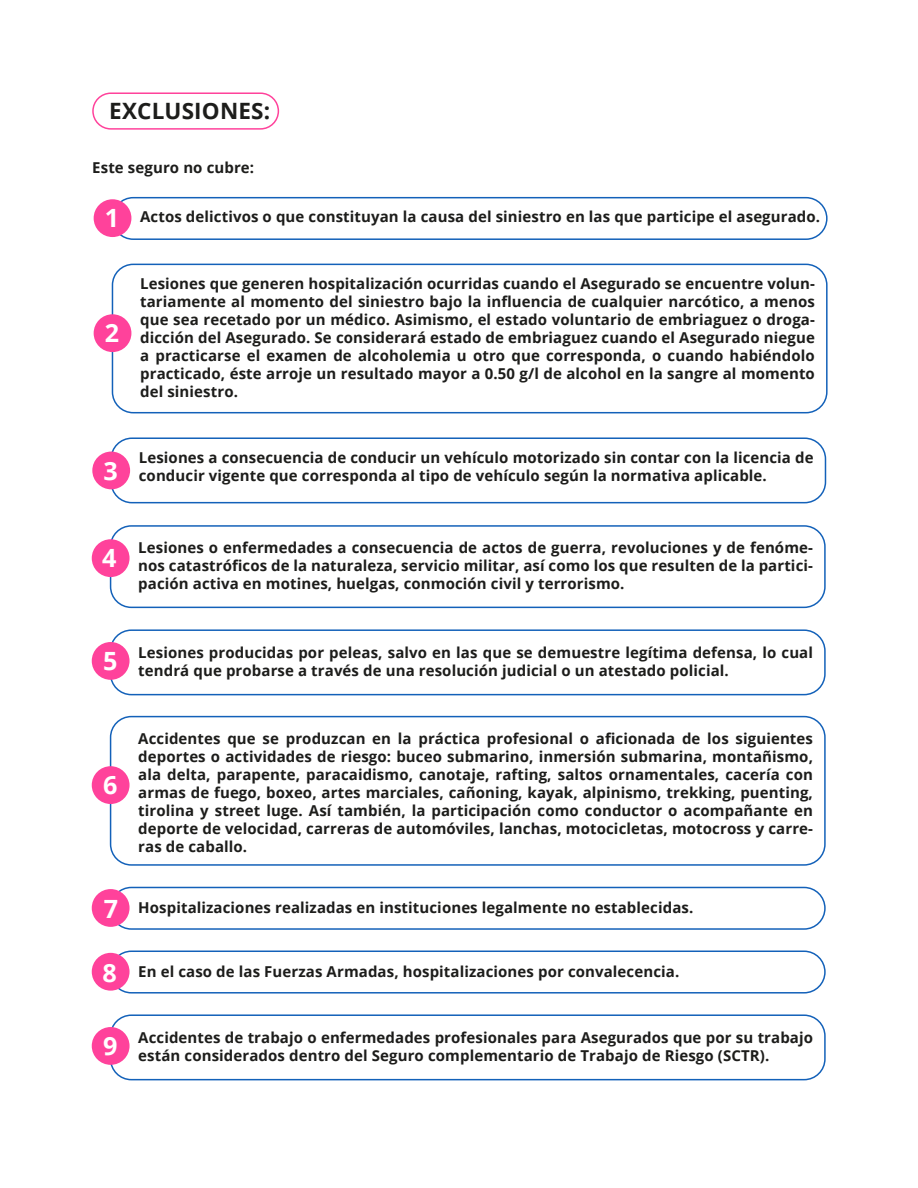
<style>
.page{position:relative;width:918px;height:1188px;background:#fff}
.page>*{position:absolute;margin:0;border:0;box-sizing:border-box;transform-origin:0 0}
.t1{font:700 25.2px "Open Sans";color:#fff}
.t2{font:700 22.5px "Open Sans";letter-spacing:.005em;color:#1d1d1b}
.t3{font:700 15px/18px "Open Sans";letter-spacing:.005em;color:#1d1d1b}
.s1{font-size:25.2px;color:#fff}
</style>
<div class="page">
<svg style="left:117px;top:197px;width:711px;height:43px"></svg>
<div style="left:94px;top:199px;width:37px;height:38px;background:#ff429b;border-radius:50%"></div>
<svg style="left:115px;top:887px;width:711px;height:43px"></svg>
<div style="left:92px;top:889px;width:38px;height:38px;background:#ff429b;border-radius:50%"></div>
<svg style="left:110px;top:951px;width:716px;height:43px"></svg>
<div style="left:92px;top:953px;width:38px;height:38px;background:#ff429b;border-radius:50%"></div>
<svg style="left:110px;top:437px;width:716px;height:66px"></svg>
<svg style="left:110px;top:629px;width:716px;height:66px"></svg>
<div style="left:92px;top:452px;width:38px;height:37px;background:#ff429b;border-radius:50%"></div>
<svg style="left:110px;top:525px;width:716px;height:83px"></svg>
<div style="left:92px;top:539px;width:38px;height:38px;background:#ff429b;border-radius:50%"></div>
<div style="left:92px;top:642px;width:38px;height:38px;background:#ff429b;border-radius:50%"></div>
<svg style="left:110px;top:1014px;width:716px;height:66px"></svg>
<div style="left:92px;top:1027px;width:38px;height:38px;background:#ff429b;border-radius:50%"></div>
<svg style="left:112px;top:264px;width:716px;height:149px"></svg>
<svg style="left:110px;top:716px;width:716px;height:150px"></svg>
<div style="left:94px;top:314px;width:37px;height:38px;background:#ff429b;border-radius:50%"></div>
<div style="left:92px;top:766px;width:38px;height:38px;background:#ff429b;border-radius:50%"></div>
<svg style="left:92px;top:92px;width:187px;height:38px"></svg>
<h2 class="t2" style="left:109px;top:94px;width:162px">EXCLUSIONES:</h2>
<p class="t3" style="left:92px;top:158px;width:163px">Este seguro no cubre:</p>
<p class="t3" style="left:105px;top:207px;width:717px"><span class="s1">1</span> Actos delictivos o que constituyan la causa del siniestro en las que participe el asegurado.</p>
<h1 class="t1" style="left:105px;top:315px;width:16px">2</h1>
<p class="t3" style="left:140px;top:274px;width:676px;text-align:justify">Lesiones que generen hospitalización ocurridas cuando el Asegurado se encuentre volun&shy;tariamente al momento del siniestro bajo la influencia de cualquier narcótico, a menos que sea recetado por un médico. Asimismo, el estado voluntario de embriaguez o droga&shy;dicción del Asegurado. Se considerará estado de embriaguez cuando el Asegurado niegue a practicarse el examen de alcoholemia u otro que corresponda, o cuando habiéndolo practicado, éste arroje un resultado mayor a 0.50 g/l de alcohol en la sangre al momento del siniestro.</p>
<p class="t3" style="left:103px;top:448px;width:712px;text-indent:35px">Lesiones a consecuencia de conducir un vehículo motorizado sin contar con la licencia de<br><span class="s1">3</span> conducir vigente que corresponda al tipo de vehículo según la normativa aplicable.</p>
<h1 class="t1" style="left:102px;top:540px;width:16px">4</h1>
<p class="t3" style="left:138px;top:539px;width:676px;text-align:justify">Lesiones o enfermedades a consecuencia de actos de guerra, revoluciones y de fenóme&shy;nos catastróficos de la naturaleza, servicio militar, así como los que resulten de la partici&shy;pación activa en motines, huelgas, conmoción civil y terrorismo.</p>
<p class="t3" style="left:103px;top:643px;width:711px;text-indent:35px">Lesiones producidas por peleas, salvo en las que se demuestre legítima defensa, lo cual<br><sup>5</sup> tendrá que probarse a través de una resolución judicial o un atestado policial.</p>
<h1 class="t1" style="left:103px;top:767px;width:16px">6</h1>
<p class="t3" style="left:138px;top:729px;width:676px;text-align:justify">Accidentes que se produzcan en la práctica profesional o aficionada de los siguientes deportes o actividades de riesgo: buceo submarino, inmersión submarina, montañismo, ala delta, parapente, paracaidismo, canotaje, rafting, saltos ornamentales, cacería con armas de fuego, boxeo, artes marciales, cañoning, kayak, alpinismo, trekking, puenting, tirolina y street luge. Así también, la participación como conductor o acompañante en deporte de velocidad, carreras de automóviles, lanchas, motocicletas, motocross y carre&shy;ras de caballo.</p>
<p class="t3" style="left:104px;top:899px;width:591px"><span class="s1">7</span> Hospitalizaciones realizadas en instituciones legalmente no establecidas.</p>
<p class="t3" style="left:102px;top:962px;width:578px"><span class="s1">8</span> En el caso de las Fuerzas Armadas, hospitalizaciones por convalecencia.</p>
<p class="t3" style="left:103px;top:1028px;width:711px;text-indent:35px">Accidentes de trabajo o enfermedades profesionales para Asegurados que por su trabajo<br><sup>9</sup> están considerados dentro del Seguro complementario de Trabajo de Riesgo (SCTR).</p>
</div>
